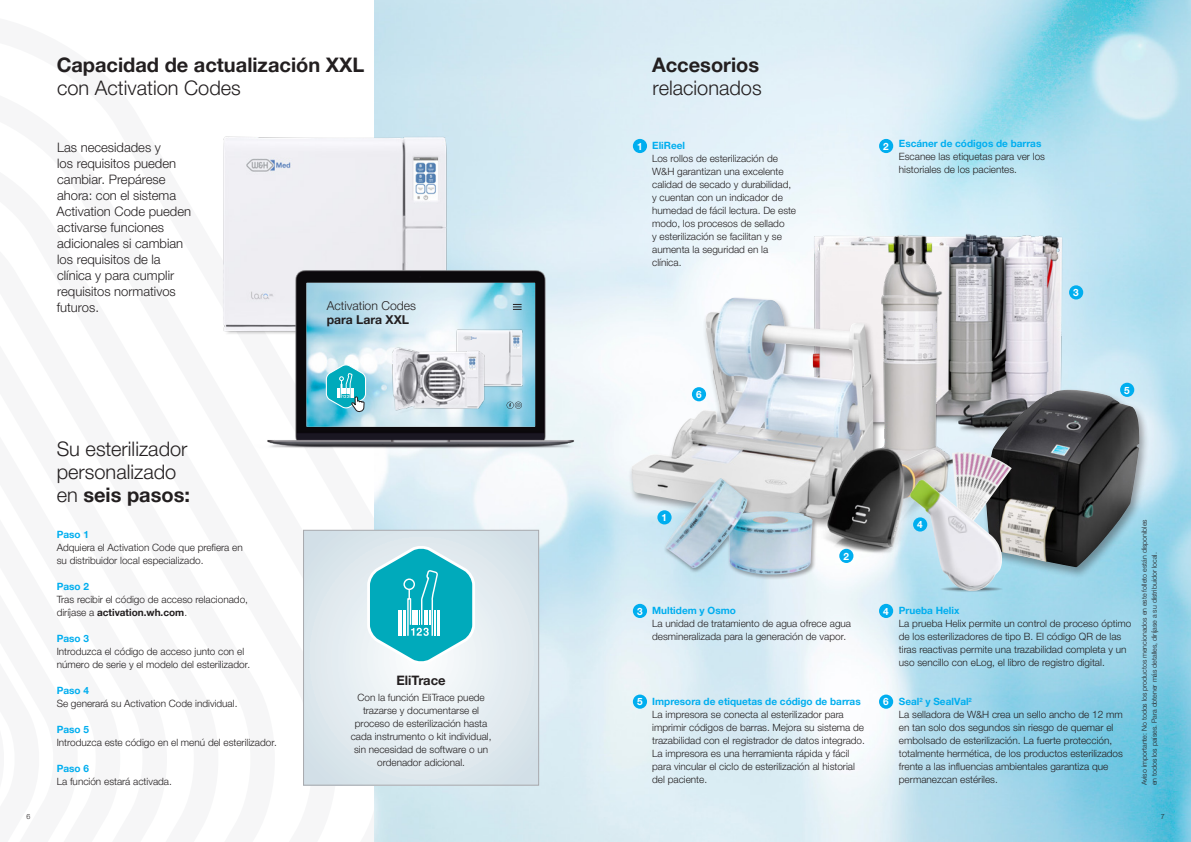
<style>
.page{position:relative;width:1191px;height:842px;background:#fff}
.page>*{position:absolute;margin:0;border:0;box-sizing:border-box;transform-origin:0 0}
.t1{font:20px/23px "Helvetica Neue World 45 Lt";color:#231f20}
.t2{font:700 20px "Helvetica Neue World 75";color:#231f20}
.t3{font:13px/16px "Helvetica Neue World 45 Lt";color:#231f20}
.t4{font:700 13px "Helvetica Neue World 75";color:#231f20}
.t5{font:12.2px "Helvetica Neue World 45 Lt";color:#231f20}
.t6{font:700 12.2px "Helvetica Neue World 75";color:#231f20}
.t7{font:10px/13px "Helvetica Neue World 45 Lt";color:#231f20}
.t8{font:700 10px "Helvetica Neue World 75";color:#00aeef}
.t9{font:700 10px "Helvetica Neue World 75";color:#231f20}
.t10{font:700 10px "Helvetica Neue World 75";color:#fff}
.t11{font:7px/10px "Helvetica Neue World 45 Lt";color:#231f20}
.s1{font-family:"Helvetica Neue World 45 Lt";font-weight:400}
</style>
<div class="page">
<img style="left:374px;top:0;width:817px;height:842px">
<img style="left:223px;top:118px;width:245px;height:98px">
<svg style="left:305px;top:532px;width:232px;height:251px"></svg>
<div style="left:303px;top:530px;width:236px;height:255px;border:1px solid #a8a9ad"></div>
<svg style="left:366px;top:544px;width:110px;height:122px"></svg>
<div style="left:403px;top:578px;width:12px;height:12px;border:1px solid #fff;border-radius:50%"></div>
<img style="left:222px;top:216px;width:412px;height:284px">
<img style="left:306px;top:283px;width:229px;height:144px">
<svg style="left:325px;top:361px;width:41px;height:52px"></svg>
<svg style="left:513px;top:304px;width:8px;height:6px"></svg>
<svg style="left:506px;top:402px;width:16px;height:7px"></svg>
<img style="left:450px;top:324px;width:78px;height:69px">
<img style="left:384px;top:341px;width:112px;height:80px">
<img style="left:775px;top:206px;width:377px;height:245px">
<img style="left:836px;top:214px;width:142px;height:234px">
<div style="left:628px;top:296px;width:253px;height:233px;background:#231f20;opacity:.4"></div>
<img style="left:631px;top:297px;width:242px;height:222px">
<img style="left:813px;top:448px;width:97px;height:129px">
<img style="left:827px;top:448px;width:154px;height:99px">
<div style="left:981px;top:387px;width:168px;height:192px;background:#231f20;opacity:.4"></div>
<img style="left:985px;top:390px;width:154px;height:177px">
<img style="left:952px;top:452px;width:59px;height:81px">
<div style="left:940px;top:586px;width:63px;height:6px;background:#9dcadb;border-radius:50%"></div>
<img style="left:910px;top:480px;width:92px;height:111px">
<div style="left:663px;top:477px;width:154px;height:103px;background:#231f20;opacity:.4"></div>
<img style="left:665px;top:478px;width:147px;height:97px">
<div style="left:657px;top:510px;width:14px;height:14px;background:#00aeef;border-radius:50%"></div>
<div style="left:839px;top:549px;width:14px;height:14px;background:#00aeef;border-radius:50%"></div>
<div style="left:1069px;top:285px;width:14px;height:14px;background:#00aeef;border-radius:50%"></div>
<div style="left:913px;top:517px;width:14px;height:14px;background:#00aeef;border-radius:50%"></div>
<div style="left:1120px;top:383px;width:14px;height:14px;background:#00aeef;border-radius:50%"></div>
<div style="left:692px;top:387px;width:14px;height:14px;background:#00aeef;border-radius:50%"></div>
<div style="left:633px;top:694px;width:14px;height:15px;background:#00aeef;border-radius:50%"></div>
<div style="left:633px;top:604px;width:14px;height:14px;background:#00aeef;border-radius:50%"></div>
<div style="left:879px;top:694px;width:14px;height:15px;background:#00aeef;border-radius:50%"></div>
<div style="left:879px;top:604px;width:14px;height:14px;background:#00aeef;border-radius:50%"></div>
<div style="left:633px;top:139px;width:14px;height:14px;background:#00aeef;border-radius:50%"></div>
<div style="left:879px;top:139px;width:14px;height:14px;background:#00aeef;border-radius:50%"></div>
<h1 class="t2" style="left:57px;top:53px;width:309px">Capacidad de actualización XXL</h1>
<h1 class="t1" style="left:57px;top:77px;width:185px">con Activation Codes</h1>
<h2 class="t3" style="left:56px;top:139px;width:136px">Las necesidades y<br>los requisitos pueden cambiar. Prepárese ahora: con el sistema<br>Activation Code pueden activarse funciones adicionales si cambian los requisitos de la clínica y para cumplir requisitos normativos futuros.</h2>
<h1 class="t1" style="left:57px;top:438px;width:132px">Su esterilizador personalizado</h1>
<h1 class="t2" style="left:57px;top:484px;width:135px"><span class="s1">en</span> seis pasos:</h1>
<p class="t8" style="left:57px;top:529px;width:34px">Paso 1</p>
<p class="t7" style="left:57px;top:541px;width:187px">Adquiera el Activation Code que prefiera en su distribuidor local especializado.</p>
<p class="t8" style="left:57px;top:581px;width:34px">Paso 2</p>
<p class="t7" style="left:57px;top:593px;width:193px">Tras recibir el código de acceso relacionado,</p>
<p class="t9" style="left:57px;top:607px;width:132px"><span class="s1">diríjase a</span> activation.wh.com<span class="s1">.</span></p>
<p class="t8" style="left:57px;top:633px;width:34px">Paso 3</p>
<p class="t7" style="left:57px;top:645px;width:195px">Introduzca el código de acceso junto con el número de serie y el modelo del esterilizador.</p>
<p class="t8" style="left:57px;top:685px;width:34px">Paso 4</p>
<p class="t7" style="left:57px;top:697px;width:182px">Se generará su Activation Code individual.</p>
<p class="t8" style="left:57px;top:724px;width:34px">Paso 5</p>
<p class="t7" style="left:57px;top:736px;width:222px">Introduzca este código en el menú del esterilizador.</p>
<p class="t8" style="left:57px;top:763px;width:34px">Paso 6</p>
<p class="t7" style="left:57px;top:775px;width:117px">La función estará activada.</p>
<p class="t5" style="left:327px;top:298px;width:91px">Activation Codes</p>
<p class="t6" style="left:327px;top:312px;width:84px">para Lara XXL</p>
<h2 class="t4" style="left:396px;top:673px;width:51px">EliTrace</h2>
<p class="t7" style="left:351px;top:691px;width:142px;text-align:center">Con la función EliTrace puede trazarse y documentarse el proceso de esterilización hasta cada instrumento o kit individual, sin necesidad de software o un ordenador adicional.</p>
<h1 class="t2" style="left:652px;top:53px;width:108px">Accesorios</h1>
<h1 class="t1" style="left:652px;top:77px;width:111px">relacionados</h1>
<p class="t8" style="left:652px;top:140px;width:34px">EliReel</p>
<p class="t7" style="left:652px;top:152px;width:145px">Los rollos de esterilización de<br>W&amp;H garantizan una excelente calidad de secado y durabilidad, y cuentan con un indicador de humedad de fácil lectura. De este modo, los procesos de sellado<br>y esterilización se facilitan y se aumenta la seguridad en la clínica.</p>
<p class="t10" style="left:637px;top:141px;width:7px">1</p>
<p class="t10" style="left:883px;top:141px;width:7px">2</p>
<p class="t8" style="left:899px;top:137px;width:144px">Escáner de códigos de barras</p>
<p class="t7" style="left:899px;top:150px;width:148px">Escanee las etiquetas para ver los historiales de los pacientes.</p>
<p class="t10" style="left:1073px;top:287px;width:7px">3</p>
<p class="t10" style="left:696px;top:389px;width:7px">6</p>
<p class="t10" style="left:1124px;top:384px;width:7px">5</p>
<p class="t10" style="left:661px;top:512px;width:7px">1</p>
<p class="t10" style="left:843px;top:550px;width:7px">2</p>
<p class="t10" style="left:637px;top:605px;width:7px">3</p>
<p class="t8" style="left:652px;top:605px;width:85px">Multidem y Osmo</p>
<p class="t7" style="left:652px;top:617px;width:200px">La unidad de tratamiento de agua ofrece agua desmineralizada para la generación de vapor.</p>
<p class="t10" style="left:637px;top:696px;width:7px">5</p>
<p class="t8" style="left:652px;top:696px;width:210px">Impresora de etiquetas de código de barras</p>
<p class="t7" style="left:652px;top:708px;width:214px">La impresora se conecta al esterilizador para imprimir códigos de barras. Mejora su sistema de trazabilidad con el registrador de datos integrado.<br>La impresora es una herramienta rápida y fácil para vincular el ciclo de esterilización al historial del paciente.</p>
<p class="t10" style="left:917px;top:519px;width:7px">4</p>
<p class="t10" style="left:883px;top:605px;width:7px">4</p>
<p class="t8" style="left:899px;top:605px;width:62px">Prueba Helix</p>
<p class="t7" style="left:899px;top:617px;width:234px">La prueba Helix permite un control de proceso óptimo de los esterilizadores de tipo B. El código QR de las tiras reactivas permite una trazabilidad completa y un uso sencillo con eLog, el libro de registro digital.</p>
<p class="t10" style="left:883px;top:696px;width:7px">6</p>
<p class="t8" style="left:899px;top:696px;width:74px">Seal<sup>2</sup> y SealVal<sup>2</sup></p>
<p class="t7" style="left:899px;top:708px;width:225px">La selladora de W&amp;H crea un sello ancho de 12 mm en tan solo dos segundos sin riesgo de quemar el embolsado de esterilización. La fuerte protección, totalmente hermética, de los productos esterilizados frente a las influencias ambientales garantiza que permanezcan estériles.</p>
<p class="t11" style="left:1139px;top:785px;width:267px;rotate:-90deg">Aviso importante: No todos los productos mencionados en este folleto están disponibles en todos los países. Para obtener más detalles, diríjase a su distribuidor local.</p>
<p class="t11" style="left:26px;top:811px;width:5px">6</p>
<p class="t11" style="left:1160px;top:811px;width:5px">7</p>
</div>
